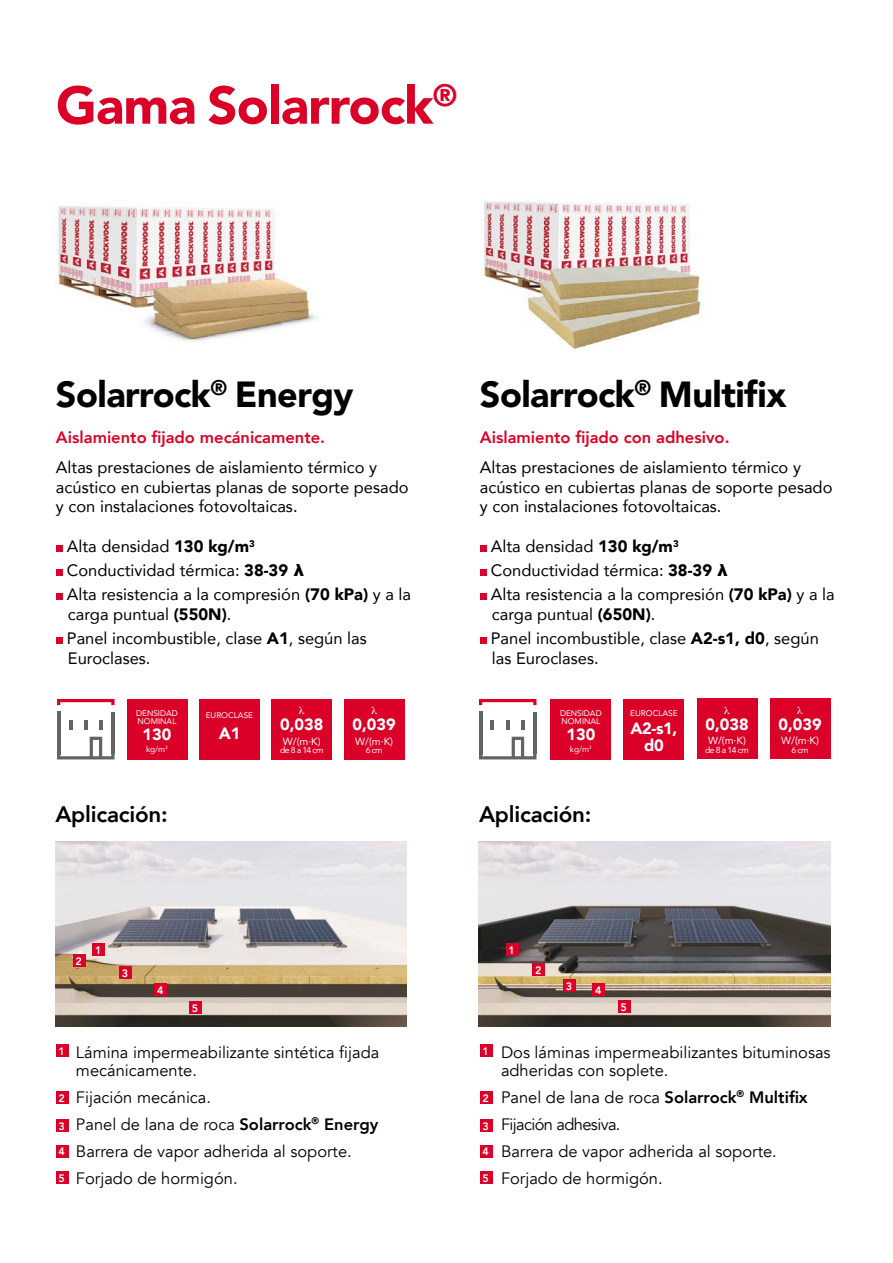
<style>
.page{position:relative;width:893px;height:1263px;background:#fff}
.page>*{position:absolute;margin:0;border:0;box-sizing:border-box;transform-origin:0 0}
.t1{font:900 52.5px "Avenir LT Std";letter-spacing:-.015em;color:#da0028}
.t2{font:900 36px "Avenir LT Std";letter-spacing:-.015em;color:#000}
.t3{font:800 22.35px "Avenir";letter-spacing:-.01em;color:#000}
.t4{font:16.5px/24px "Avenir";color:#000}
.t5{font:16.5px/27px "Avenir";color:#000}
.t6{font:800 16.5px "Avenir";color:#da0028}
.t7{font:900 16.35px/17px "Avenir";letter-spacing:-.02em;color:#fff;text-align:center}
.t8{font:900 16.2px "Avenir";color:#fff}
.t9{font:800 10.8px "Avenir";color:#fff}
.t10{font:10.35px "Avenir";color:#fff}
.t11{font:8.7px "Avenir";letter-spacing:-.07em;color:#fff}
.t12{font:8.25px "Avenir";color:#fff}
.t13{font:8.1px/7.1px "Avenir";color:#fff}
.s1{font-weight:900}
.s2{font-family:"Arial";font-weight:900}
.s3{font-weight:800}
</style>
<div class="page">
<svg style="left:56px;top:546px;width:6px;height:6px"></svg>
<svg style="left:56px;top:570px;width:6px;height:6px"></svg>
<svg style="left:56px;top:594px;width:6px;height:6px"></svg>
<div style="left:56px;top:637px;width:6px;height:7px;background:#da0028"></div>
<svg style="left:480px;top:546px;width:6px;height:6px"></svg>
<svg style="left:480px;top:570px;width:6px;height:6px"></svg>
<svg style="left:480px;top:594px;width:6px;height:6px"></svg>
<div style="left:480px;top:637px;width:6px;height:7px;background:#da0028"></div>
<div style="left:127px;top:699px;width:60px;height:60px;background:#da0028"></div>
<div style="left:199px;top:699px;width:61px;height:60px;background:#da0028"></div>
<div style="left:271px;top:699px;width:61px;height:60px;background:#da0028"></div>
<div style="left:344px;top:699px;width:60px;height:60px;background:#da0028"></div>
<svg style="left:57px;top:699px;width:58px;height:6px"></svg>
<svg style="left:69px;top:720px;width:3px;height:9px"></svg>
<svg style="left:84px;top:720px;width:3px;height:9px"></svg>
<svg style="left:99px;top:720px;width:3px;height:9px"></svg>
<svg style="left:57px;top:737px;width:58px;height:22px"></svg>
<hr style="left:57px;top:712px;width:3px;height:43px;background:#626364">
<hr style="left:111px;top:712px;width:4px;height:41px;background:#626364">
<img style="left:55px;top:205px;width:262px;height:136px">
<img style="left:484px;top:201px;width:218px;height:149px">
<div style="left:551px;top:699px;width:60px;height:60px;background:#da0028"></div>
<div style="left:697px;top:699px;width:60px;height:60px;background:#da0028"></div>
<div style="left:770px;top:699px;width:60px;height:60px;background:#da0028"></div>
<svg style="left:479px;top:699px;width:57px;height:6px"></svg>
<svg style="left:491px;top:720px;width:3px;height:9px"></svg>
<svg style="left:506px;top:720px;width:3px;height:9px"></svg>
<svg style="left:521px;top:720px;width:3px;height:9px"></svg>
<svg style="left:479px;top:737px;width:57px;height:22px"></svg>
<hr style="left:479px;top:712px;width:3px;height:43px;background:#626364">
<hr style="left:533px;top:712px;width:3px;height:41px;background:#626364">
<div style="left:623px;top:699px;width:61px;height:60px;background:#da0028"></div>
<div style="left:56px;top:1044px;width:13px;height:13px;background:#da0028"></div>
<div style="left:480px;top:1044px;width:13px;height:13px;background:#da0028"></div>
<div style="left:56px;top:1091px;width:13px;height:13px;background:#da0028"></div>
<div style="left:480px;top:1091px;width:13px;height:13px;background:#da0028"></div>
<div style="left:56px;top:1119px;width:13px;height:13px;background:#da0028"></div>
<div style="left:480px;top:1119px;width:13px;height:13px;background:#da0028"></div>
<div style="left:56px;top:1145px;width:13px;height:12px;background:#da0028"></div>
<div style="left:56px;top:1172px;width:13px;height:12px;background:#da0028"></div>
<div style="left:480px;top:1145px;width:13px;height:12px;background:#da0028"></div>
<div style="left:480px;top:1172px;width:13px;height:12px;background:#da0028"></div>
<img style="left:55px;top:841px;width:351px;height:186px">
<div style="left:92px;top:944px;width:13px;height:12px;background:#da0028"></div>
<div style="left:119px;top:966px;width:13px;height:13px;background:#da0028"></div>
<div style="left:73px;top:954px;width:13px;height:13px;background:#da0028"></div>
<div style="left:154px;top:983px;width:13px;height:13px;background:#da0028"></div>
<div style="left:189px;top:1001px;width:13px;height:13px;background:#da0028"></div>
<img style="left:478px;top:841px;width:352px;height:186px">
<div style="left:506px;top:944px;width:12px;height:12px;background:#da0028"></div>
<div style="left:532px;top:963px;width:13px;height:13px;background:#da0028"></div>
<div style="left:563px;top:979px;width:13px;height:13px;background:#da0028"></div>
<div style="left:592px;top:983px;width:13px;height:13px;background:#da0028"></div>
<div style="left:618px;top:1001px;width:13px;height:12px;background:#da0028"></div>
<h1 class="t1" style="left:56px;top:74px;width:403px">Gama Solarrock<sup>®</sup></h1>
<h2 class="t2" style="left:56px;top:373px;width:299px">Solarrock<sup>®</sup> Energy</h2>
<h2 class="t2" style="left:480px;top:373px;width:308px">Solarrock<sup>®</sup> Multifix</h2>
<p class="t6" style="left:56px;top:424px;width:271px">Aislamiento fijado mecánicamente.</p>
<p class="t4" style="left:56px;top:457px;width:354px;line-height:19.8px">Altas prestaciones de aislamiento térmico y acústico en cubiertas planas de soporte pesado y con instalaciones fotovoltaicas.</p>
<p class="t4" style="left:67px;top:534px;width:346px">Alta densidad <span class="s1">130 kg/m</span><sup>3<br></sup>Conductividad térmica: <span class="s1">38-39</span> <span class="s2">λ<br></span>Alta resistencia a la compresión <span class="s1">(70 kPa)</span> y a la</p>
<p class="t4" style="left:67px;top:602px;width:301px">carga puntual <span class="s1">(550N)</span>.<br>Panel incombustible, clase <span class="s1">A1</span>, según las</p>
<p class="t4" style="left:68px;top:645px;width:84px">Euroclases.</p>
<p class="t6" style="left:480px;top:424px;width:251px">Aislamiento fijado con adhesivo.</p>
<p class="t4" style="left:480px;top:457px;width:354px;line-height:19.8px">Altas prestaciones de aislamiento térmico y acústico en cubiertas planas de soporte pesado y con instalaciones fotovoltaicas.</p>
<p class="t4" style="left:491px;top:534px;width:345px">Alta densidad <span class="s1">130 kg/m</span><sup>3<br></sup>Conductividad térmica: <span class="s1">38-39</span> <span class="s2">λ<br></span>Alta resistencia a la compresión <span class="s1">(70 kPa)</span> y a la</p>
<p class="t4" style="left:491px;top:602px;width:329px">carga puntual <span class="s1">(650N)</span>.<br>Panel incombustible, clase <span class="s1">A2-s1, d0</span>, según</p>
<p class="t4" style="left:492px;top:645px;width:108px">las Euroclases.</p>
<p class="t13" style="left:136px;top:710px;width:43px">DENSIDAD<br>NOMINAL</p>
<p class="t13" style="left:146px;top:745px;width:23px">kg/m<sup>3</sup></p>
<p class="t8" style="left:143px;top:720px;width:30px">130</p>
<p class="t13" style="left:206px;top:712px;width:49px">EUROCLASE</p>
<p class="t7" style="left:219px;top:725px;width:23px">A1</p>
<p class="t8" style="left:280px;top:711px;width:45px">0,038</p>
<p class="t10" style="left:283px;top:733px;width:39px">W/(m·K)</p>
<p class="t11" style="left:280px;top:743px;width:45px">de 8 a 14 cm</p>
<p class="t8" style="left:353px;top:711px;width:45px">0,039</p>
<p class="t10" style="left:355px;top:733px;width:39px">W/(m·K)</p>
<p class="t11" style="left:366px;top:743px;width:18px">6 cm</p>
<p class="t13" style="left:560px;top:710px;width:43px">DENSIDAD<br>NOMINAL</p>
<p class="t13" style="left:570px;top:745px;width:23px">kg/m<sup>3</sup></p>
<p class="t8" style="left:566px;top:720px;width:30px">130</p>
<h3 class="t3" style="left:55px;top:797px;width:114px">Aplicación:</h3>
<h3 class="t3" style="left:479px;top:797px;width:114px">Aplicación:</h3>
<p class="t12" style="left:630px;top:707px;width:49px">EUROCLASE</p>
<p class="t7" style="left:630px;top:719px;width:48px">A2-s1, d0</p>
<p class="t8" style="left:705px;top:710px;width:45px">0,038</p>
<p class="t10" style="left:708px;top:732px;width:39px">W/(m·K)</p>
<p class="t11" style="left:705px;top:743px;width:45px">de 8 a 14 cm</p>
<p class="t8" style="left:778px;top:710px;width:45px">0,039</p>
<p class="t10" style="left:781px;top:732px;width:39px">W/(m·K)</p>
<p class="t11" style="left:792px;top:743px;width:18px">6 cm</p>
<p class="t9" style="left:75px;top:953px;width:8px">2</p>
<p class="t9" style="left:95px;top:942px;width:8px">1</p>
<p class="t9" style="left:122px;top:965px;width:8px">3</p>
<p class="t9" style="left:157px;top:982px;width:8px">4</p>
<p class="t9" style="left:192px;top:1000px;width:8px">5</p>
<p class="t9" style="left:508px;top:942px;width:8px">1</p>
<p class="t9" style="left:535px;top:962px;width:8px">2</p>
<p class="t9" style="left:566px;top:978px;width:8px">3</p>
<p class="t9" style="left:595px;top:982px;width:8px">4</p>
<p class="t9" style="left:621px;top:999px;width:8px">5</p>
<p class="t5" style="left:76px;top:1043px;width:305px;line-height:18px">Lámina impermeabilizante sintética fijada mecánicamente.</p>
<p class="t5" style="left:76px;top:1084px;width:304px">Fijación mecánica.<br>Panel de lana de roca <span class="s3">Solarrock</span><sup>®</sup> <span class="s3">Energy<br></span>Barrera de vapor adherida al soporte.<br>Forjado de hormigón.</p>
<p class="t9" style="left:58px;top:1043px;width:8px">1</p>
<p class="t9" style="left:483px;top:1043px;width:8px">1</p>
<p class="t9" style="left:58px;top:1089px;width:8px">2</p>
<p class="t9" style="left:483px;top:1089px;width:8px">2</p>
<p class="t9" style="left:58px;top:1117px;width:8px">3</p>
<p class="t9" style="left:483px;top:1117px;width:8px">3</p>
<p class="t9" style="left:58px;top:1143px;width:8px">4</p>
<p class="t9" style="left:58px;top:1170px;width:8px">5</p>
<p class="t9" style="left:483px;top:1143px;width:8px">4</p>
<p class="t9" style="left:483px;top:1170px;width:8px">5</p>
<p class="t5" style="left:501px;top:1043px;width:331px;line-height:18px">Dos láminas impermeabilizantes bituminosas adheridas con soplete.</p>
<p class="t5" style="left:501px;top:1084px;width:308px">Panel de lana de roca <span class="s3">Solarrock</span><sup>®</sup> <span class="s3">Multifix<br></span>Fijación adhesiva.<br>Barrera de vapor adherida al soporte.<br>Forjado de hormigón.</p>
</div>
